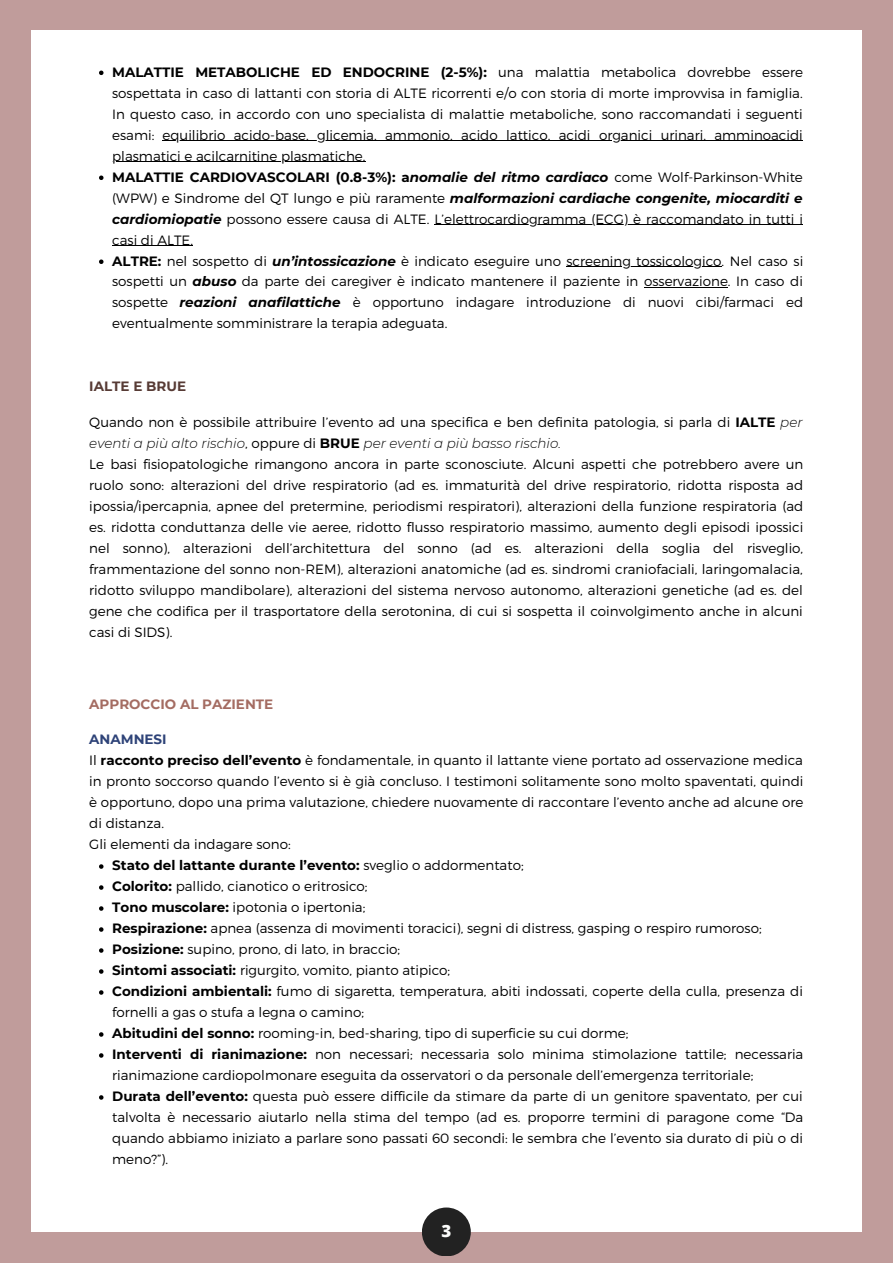
<style>
.page{position:relative;width:893px;height:1264px;background:#fff}
.page>*{position:absolute;margin:0;border:0;box-sizing:border-box;transform-origin:0 0}
.t1{font:800 16.95px "Open Sans";color:#fbfcfb}
.t2{font:300 13.5px/21px "Montserrat";color:#000;text-align:justify}
.t3{font:700 13.5px "Montserrat";color:#000}
.t4{font:700 13.5px "Montserrat";color:#a46c62}
.t5{font:700 13.5px "Montserrat";color:#573b35}
.t6{font:700 13.5px "Montserrat";color:#2e4378}
.s1{font-weight:700}
.s2{font-weight:700;font-style:italic}
.s3{font-style:italic}
.s4{font-weight:300}
</style>
<div class="page">
<div style="left:0;top:0;width:892px;height:1262px;background:#c09c9b"></div>
<div style="left:31px;top:30px;width:830px;height:1201px;background:#fff"></div>
<div style="left:422px;top:1207px;width:49px;height:49px;background:#222;border-radius:50%"></div>
<svg style="left:99px;top:71px;width:4px;height:4px"></svg>
<hr style="left:162px;top:140px;width:640px;height:1px;background:#000">
<hr style="left:112px;top:161px;width:253px;height:1px;background:#000">
<svg style="left:99px;top:175px;width:4px;height:5px"></svg>
<hr style="left:434px;top:224px;width:369px;height:1px;background:#000">
<hr style="left:112px;top:245px;width:81px;height:1px;background:#000">
<svg style="left:99px;top:259px;width:4px;height:5px"></svg>
<hr style="left:566px;top:266px;width:155px;height:1px;background:#000">
<hr style="left:644px;top:287px;width:83px;height:1px;background:#000">
<svg style="left:99px;top:864px;width:4px;height:4px"></svg>
<svg style="left:99px;top:885px;width:4px;height:4px"></svg>
<svg style="left:99px;top:906px;width:4px;height:4px"></svg>
<svg style="left:99px;top:927px;width:4px;height:4px"></svg>
<svg style="left:99px;top:948px;width:4px;height:4px"></svg>
<svg style="left:99px;top:969px;width:4px;height:4px"></svg>
<svg style="left:99px;top:990px;width:4px;height:4px"></svg>
<svg style="left:99px;top:1032px;width:4px;height:4px"></svg>
<svg style="left:99px;top:1053px;width:4px;height:4px"></svg>
<svg style="left:99px;top:1095px;width:4px;height:4px"></svg>
<p class="t2" style="left:112px;top:61px;width:692px"><span class="s1">MALATTIE METABOLICHE ED ENDOCRINE (2-5%):</span> una malattia metabolica dovrebbe essere sospettata in caso di lattanti con storia di ALTE ricorrenti e/o con storia di morte improvvisa in famiglia.<br>In questo caso, in accordo con uno specialista di malattie metaboliche, sono raccomandati i seguenti esami: equilibrio acido-base, glicemia, ammonio, acido lattico, acidi organici urinari, amminoacidi plasmatici e acilcarnitine plasmatiche.</p>
<p class="t2" style="left:112px;top:165px;width:692px"><span class="s1">MALATTIE CARDIOVASCOLARI (0.8-3%): a</span><span class="s2">nomalie del ritmo cardiaco</span> come Wolf-Parkinson-White (WPW) e Sindrome del QT lungo e più raramente <span class="s2">malformazioni cardiache congenite, miocarditi e cardiomiopatie</span> possono essere causa di ALTE. L’elettrocardiogramma (ECG) è raccomandato in tutti i casi di ALTE.</p>
<p class="t2" style="left:112px;top:249px;width:692px"><span class="s1">ALTRE:</span> nel sospetto di <span class="s2">un’intossicazione</span> è indicato eseguire uno screening tossicologico. Nel caso si sospetti un <span class="s2">abuso</span> da parte dei caregiver è indicato mantenere il paziente in osservazione. In caso di sospette <span class="s2">reazioni anafilattiche</span> è opportuno indagare introduzione di nuovi cibi/farmaci ed eventualmente somministrare la terapia adeguata.</p>
<p class="t5" style="left:89px;top:378px;width:98px">IALTE E BRUE</p>
<p class="t2" style="left:89px;top:411px;width:715px">Quando non è possibile attribuire l’evento ad una specifica e ben definita patologia, si parla di <span class="s1">IALTE</span> <span class="s3">per eventi a più alto rischio</span>, oppure di <span class="s1">BRUE</span> <span class="s3">per eventi a più basso rischio.</span></p>
<p class="t2" style="left:89px;top:452px;width:715px">Le basi fisiopatologiche rimangono ancora in parte sconosciute. Alcuni aspetti che potrebbero avere un ruolo sono: alterazioni del drive respiratorio (ad es. immaturità del drive respiratorio, ridotta risposta ad ipossia/ipercapnia, apnee del pretermine, periodismi respiratori), alterazioni della funzione respiratoria (ad es. ridotta conduttanza delle vie aeree, ridotto flusso respiratorio massimo, aumento degli episodi ipossici nel sonno), alterazioni dell’architettura del sonno (ad es. alterazioni della soglia del risveglio, frammentazione del sonno non-REM), alterazioni anatomiche (ad es. sindromi craniofaciali, laringomalacia, ridotto sviluppo mandibolare), alterazioni del sistema nervoso autonomo, alterazioni genetiche (ad es. del gene che codifica per il trasportatore della serotonina, di cui si sospetta il coinvolgimento anche in alcuni casi di SIDS).</p>
<p class="t4" style="left:89px;top:696px;width:185px">APPROCCIO AL PAZIENTE</p>
<p class="t6" style="left:89px;top:731px;width:79px">ANAMNESI</p>
<p class="t2" style="left:89px;top:749px;width:715px">Il <span class="s1">racconto preciso dell’evento</span> è fondamentale, in quanto il lattante viene portato ad osservazione medica in pronto soccorso quando l’evento si è già concluso. I testimoni solitamente sono molto spaventati, quindi è opportuno, dopo una prima valutazione, chiedere nuovamente di raccontare l’evento anche ad alcune ore di distanza.</p>
<p class="t2" style="left:89px;top:833px;width:203px">Gli elementi da indagare sono:</p>
<p class="t3" style="left:112px;top:857px;width:413px">Stato del lattante durante l’evento: <span class="s4">sveglio o addormentato;</span></p>
<p class="t2" style="left:112px;top:875px;width:257px"><span class="s1">Colorito:</span> pallido, cianotico o eritrosico;</p>
<p class="t2" style="left:112px;top:896px;width:255px"><span class="s1">Tono muscolare:</span> ipotonia o ipertonia;</p>
<p class="t2" style="left:112px;top:917px;width:651px"><span class="s1">Respirazione:</span> apnea (assenza di movimenti toracici), segni di distress, gasping o respiro rumoroso;</p>
<p class="t2" style="left:112px;top:938px;width:289px"><span class="s1">Posizione:</span> supino, prono, di lato, in braccio;</p>
<p class="t2" style="left:112px;top:959px;width:339px"><span class="s1">Sintomi associati:</span> rigurgito, vomito, pianto atipico;</p>
<p class="t2" style="left:112px;top:980px;width:692px"><span class="s1">Condizioni ambientali:</span> fumo di sigaretta, temperatura, abiti indossati, coperte della culla, presenza di fornelli a gas o stufa a legna o camino;</p>
<p class="t2" style="left:112px;top:1022px;width:517px"><span class="s1">Abitudini del sonno:</span> rooming-in, bed-sharing, tipo di superficie su cui dorme;</p>
<p class="t2" style="left:112px;top:1043px;width:692px"><span class="s1">Interventi di rianimazione:</span> non necessari; necessaria solo minima stimolazione tattile; necessaria rianimazione cardiopolmonare eseguita da osservatori o da personale dell’emergenza territoriale;</p>
<p class="t2" style="left:112px;top:1085px;width:692px"><span class="s1">Durata dell’evento:</span> questa può essere difficile da stimare da parte di un genitore spaventato, per cui talvolta è necessario aiutarlo nella stima del tempo (ad es. proporre termini di paragone come “Da quando abbiamo iniziato a parlare sono passati 60 secondi: le sembra che l’evento sia durato di più o di meno?”).</p>
<p class="t1" style="left:441px;top:1219px;width:11px">3</p>
</div>
